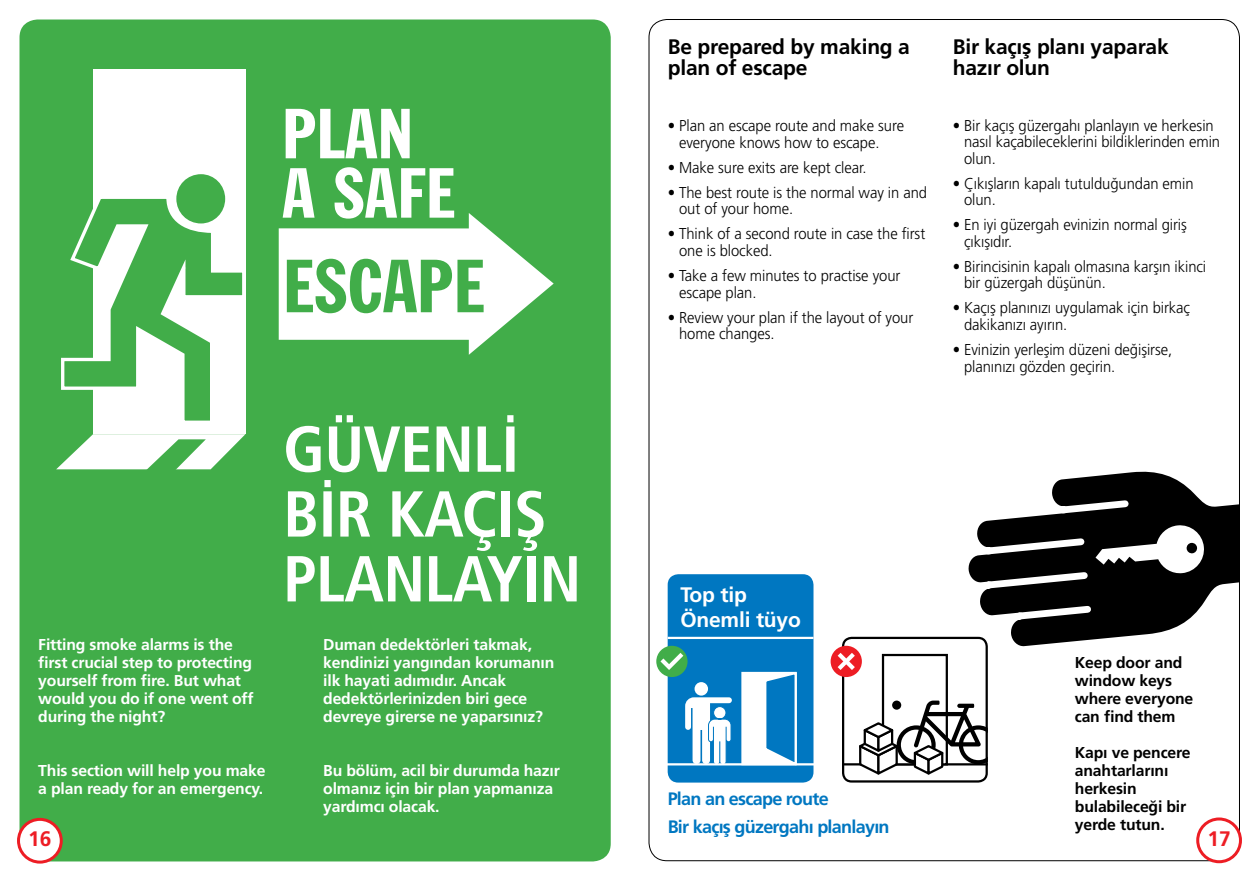
<style>
.page{position:relative;width:1259px;height:893px;background:#fff}
.page>*{position:absolute;margin:0;border:0;box-sizing:border-box;transform-origin:0 0}
.t1{font:expanded 71.7px "Franklin Goth";letter-spacing:-.01em;color:#41ad49}
.t2{font:expanded 67.65px/59.4px "Franklin Goth";letter-spacing:-.01em;color:#fff}
.t3{font:700 condensed 64.8px/64.8px "Frutiger LT Pro";letter-spacing:-.01em;color:#fff}
.t4{font:700 21px/21px "Frutiger";letter-spacing:-.01em;color:#000}
.t5{font:700 21px/21px "Frutiger CE";letter-spacing:-.01em;color:#000}
.t6{font:700 21px "Frutiger CE";letter-spacing:-.01em;color:#fff}
.t7{font:700 21px "Frutiger";letter-spacing:-.01em;color:#fff}
.t8{font:700 21px "Frutiger";color:#ed1d24}
.t9{font:700 18px "Frutiger CE";letter-spacing:-.04em;color:#0077c1}
.t10{font:700 18px "Frutiger";letter-spacing:-.04em;color:#0077c1}
.t11{font:300 15.75px/16.5px "Frutiger CE";letter-spacing:-.005em;color:#000;scale:.94 1}
.t12{font:700 15.75px/18px "Frutiger CE";letter-spacing:-.01em;color:#fff}
.t13{font:700 15.75px/18px "Frutiger";letter-spacing:-.01em;color:#fff}
.t14{font:700 15.75px/18px "Frutiger CE";letter-spacing:-.01em;color:#000}
.t15{font:700 15.75px/18px "Frutiger";letter-spacing:-.01em;color:#000}
</style>
<div class="page">
<svg style="left:957px;top:459px;width:283px;height:199px"></svg>
<svg style="left:1057px;top:496px;width:75px;height:21px"></svg>
<svg style="left:1013px;top:602px;width:82px;height:21px"></svg>
<svg style="left:981px;top:524px;width:224px;height:68px"></svg>
<div style="left:1239px;top:493px;width:18px;height:98px;background:#fff"></div>
<div style="left:842px;top:637px;width:146px;height:146px;border:2px solid #000;border-radius:9px"></div>
<div style="left:830px;top:646px;width:32px;height:31px;background:#ed1d24;border-radius:50%"></div>
<svg style="left:837px;top:653px;width:18px;height:17px"></svg>
<div style="left:667px;top:574px;width:146px;height:209px;background:#0077c1;border-radius:11px"></div>
<hr style="left:667px;top:637px;width:146px;height:2px;background:#fff">
<hr style="left:842px;top:763px;width:146px;height:2px;background:#000">
<div style="left:882px;top:654px;width:66px;height:111px;border:2px solid #000"></div>
<svg style="left:855px;top:701px;width:133px;height:76px"></svg>
<div style="left:20px;top:20px;width:591px;height:841px;background:#41ad49;border-radius:18px"></div>
<div style="left:93px;top:70px;width:152px;height:364px;background:#fff"></div>
<svg style="left:61px;top:194px;width:185px;height:232px"></svg>
<div style="left:176px;top:174px;width:49px;height:49px;background:#41ad49;border-radius:50%"></div>
<svg style="left:56px;top:434px;width:189px;height:36px"></svg>
<svg style="left:279px;top:213px;width:275px;height:142px"></svg>
<div style="left:656px;top:646px;width:31px;height:31px;background:#41ad49;border-radius:50%"></div>
<svg style="left:660px;top:653px;width:23px;height:17px"></svg>
<div style="left:741px;top:672px;width:56px;height:93px;background:#fff;border:2px solid #fff"></div>
<svg style="left:763px;top:671px;width:35px;height:95px"></svg>
<svg style="left:685px;top:682px;width:47px;height:81px"></svg>
<hr style="left:664px;top:763px;width:158px;height:2px;background:#fff">
<div style="left:19px;top:819px;width:42px;height:43px;background:#fff;border-radius:50%"></div>
<div style="left:17px;top:818px;width:46px;height:46px;border:3px solid #ed1d24;border-radius:50%"></div>
<div style="left:1196px;top:817px;width:46px;height:46px;border:3px solid #ed1d24;border-radius:50%"></div>
<h2 class="t2" style="left:282px;top:104px;width:175px">PLAN<br>A SAFE</h2>
<h1 class="t1" style="left:283px;top:245px;width:204px">ESCAPE</h1>
<h3 class="t4" style="left:668px;top:36px;width:244px">Be prepared by making a plan of escape</h3>
<p class="t11" style="left:679px;top:118px;width:241px;text-indent:-11px">• Plan an escape route and make sure everyone knows how to escape.</p>
<p class="t11" style="left:668px;top:159px;width:213px">• Make sure exits are kept clear.</p>
<p class="t11" style="left:679px;top:184px;width:265px;text-indent:-11px">• The best route is the normal way in and out of your home.</p>
<p class="t11" style="left:679px;top:226px;width:263px;text-indent:-11px">• Think of a second route in case the first one is blocked.</p>
<p class="t11" style="left:679px;top:267px;width:237px;text-indent:-11px">• Take a few minutes to practise your escape plan.</p>
<p class="t11" style="left:679px;top:309px;width:251px;text-indent:-11px">• Review your plan if the layout of your home changes.</p>
<h3 class="t5" style="left:952px;top:36px;width:217px">Bir kaçış planı yaparak hazır olun</h3>
<p class="t11" style="left:964px;top:117px;width:274px;text-indent:-11px">• Bir kaçış güzergahı planlayın ve herkesin nasıl kaçabileceklerini bildiklerinden emin olun.</p>
<p class="t11" style="left:964px;top:175px;width:246px;text-indent:-11px">• Çıkışların kapalı tutulduğundan emin olun.</p>
<p class="t11" style="left:964px;top:217px;width:238px;text-indent:-11px">• En iyi güzergah evinizin normal giriş çıkışıdır.</p>
<p class="t11" style="left:964px;top:258px;width:259px;text-indent:-11px">• Birincisinin kapalı olmasına karşın ikinci bir güzergah düşünün.</p>
<p class="t11" style="left:964px;top:300px;width:242px;text-indent:-11px">• Kaçış planınızı uygulamak için birkaç dakikanızı ayırın.</p>
<p class="t11" style="left:964px;top:341px;width:223px;text-indent:-11px">• Evinizin yerleşim düzeni değişirse, planınızı gözden geçirin.</p>
<h3 class="t3" style="left:283px;top:417px;width:300px">GÜVENLİ<br>BİR KAÇIŞ<br>PLANLAYIN</h3>
<p class="t12" style="left:323px;top:636px;width:233px">Duman dedektörleri takmak, kendinizi yangından korumanın ilk hayati adımıdır. Ancak dedektörlerinizden biri gece devreye girerse ne yaparsınız?</p>
<p class="t12" style="left:323px;top:762px;width:238px">Bu bölüm, acil bir durumda hazır olmanız için bir plan yapmanıza yardımcı olacak.</p>
<h3 class="t7" style="left:680px;top:582px;width:68px">Top tip</h3>
<h3 class="t6" style="left:680px;top:607px;width:122px">Önemli tüyo</h3>
<p class="t13" style="left:38px;top:636px;width:217px">Fitting smoke alarms is the first crucial step to protecting yourself from fire. But what would you do if one went off during the night?</p>
<p class="t13" style="left:38px;top:762px;width:229px">This section will help you make a plan ready for an emergency.</p>
<p class="t15" style="left:1075px;top:654px;width:120px">Keep door and window keys where everyone can find them</p>
<p class="t14" style="left:1075px;top:744px;width:117px">Kapı ve pencere anahtarlarını herkesin bulabileceği bir yerde tutun.</p>
<p class="t10" style="left:667px;top:788px;width:163px">Plan an escape route</p>
<p class="t9" style="left:667px;top:815px;width:223px">Bir kaçış güzergahı planlayın</p>
<h3 class="t8" style="left:28px;top:827px;width:25px">16</h3>
<h3 class="t8" style="left:1207px;top:826px;width:25px">17</h3>
</div>
